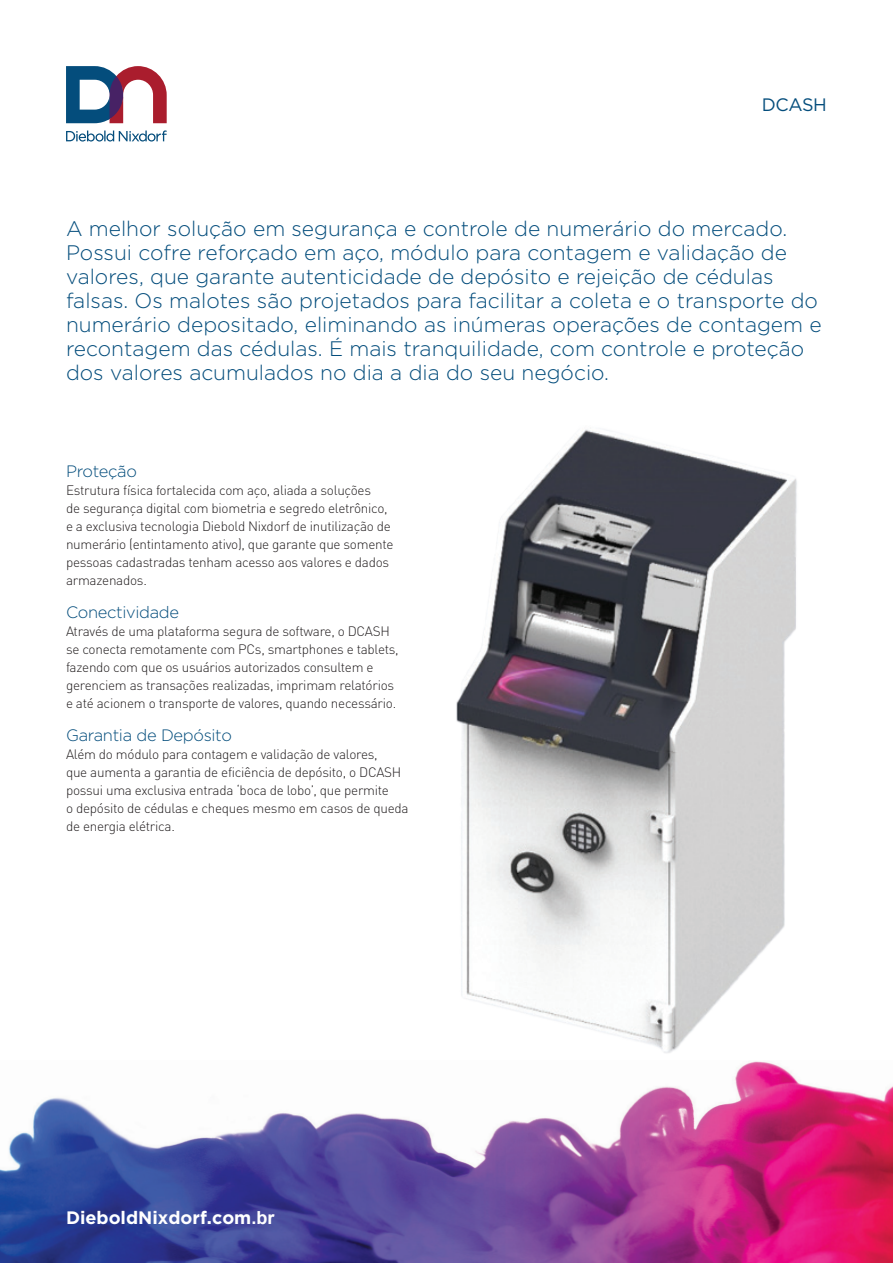
<style>
.page{position:relative;width:893px;height:1263px;background:#fff}
.page>*{position:absolute;margin:0;border:0;box-sizing:border-box;transform-origin:0 0}
.t1{font:300 21px/24px "Gotham";color:#044d7c}
.t2{font:700 18px "Gotham";color:#fff}
.t3{font:18px "Gotham";letter-spacing:-.02em;color:#044d7c}
.t4{font:300 16.5px "Gotham";letter-spacing:-.02em;color:#044d7c}
.t5{font:300 13.5px/18px "DIN Pro";letter-spacing:-.02em;color:#231f20}
.s1{font-family:"Arial"}
</style>
<div class="page">
<img style="left:0;top:1062px;width:893px;height:201px">
<svg style="left:66px;top:66px;width:101px;height:57px"></svg>
<svg style="left:66px;top:130px;width:101px;height:12px"></svg>
<img style="left:456px;top:429px;width:341px;height:633px">
<h2 class="t3" style="left:762px;top:93px;width:67px">DCASH</h2>
<p class="t1" style="left:66px;top:216px;width:757px">A melhor solução em segurança e controle de numerário do mercado.<br>Possui cofre reforçado em aço, módulo para contagem e validação de valores, que garante autenticidade de depósito e rejeição de cédulas falsas. Os malotes são projetados para facilitar a coleta e o transporte do numerário depositado, eliminando as inúmeras operações de contagem e recontagem das cédulas. É mais tranquilidade, com controle e proteção dos valores acumulados no dia a dia do seu negócio.</p>
<p class="t4" style="left:66px;top:460px;width:72px">Proteção</p>
<p class="t5" style="left:66px;top:480px;width:329px">Estrutura física fortalecida com aço, aliada a soluções<br>de segurança digital com biometria e segredo eletrônico, e a exclusiva tecnologia Diebold Nixdorf de inutilização de numerário (entintamento ativo), que garante que somente pessoas cadastradas tenham acesso aos valores e dados armazenados.</p>
<p class="t4" style="left:66px;top:601px;width:115px">Conectividade</p>
<p class="t5" style="left:66px;top:621px;width:334px">Através de uma plataforma segura de software, o DCASH se conecta remotamente com PCs, smartphones e tablets, fazendo com que os usuários autorizados consultem e gerenciem as transações realizadas, imprimam relatórios e até acionem o transporte de valores, quando necessário.</p>
<p class="t4" style="left:66px;top:724px;width:167px">Garantia de Depósito</p>
<p class="t5" style="left:66px;top:744px;width:344px">Além do módulo para contagem e validação de valores,<br>que aumenta a garantia de eficiência de depósito, o DCASH possui uma exclusiva entrada ‘boca de lobo’, que permite<br>o depósito de cédulas e cheques mesmo em casos de queda de energia elétrica.</p>
<h2 class="t2" style="left:66px;top:1206px;width:210px">DieboldNixdorf.com<span class="s1">.br</span></h2>
</div>
